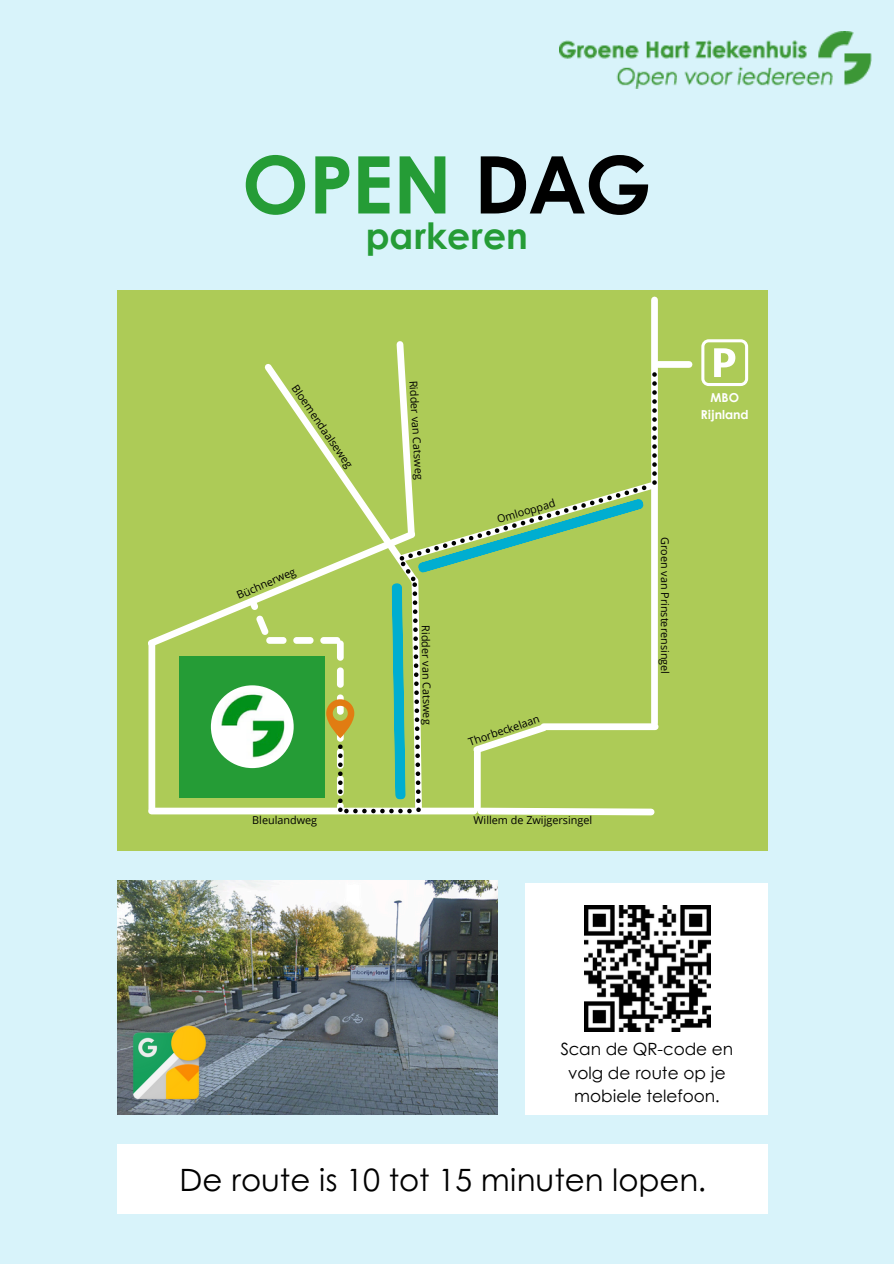
<style>
.page{position:relative;width:894px;height:1264px;background:#fff}
.page>*{position:absolute;margin:0;border:0;box-sizing:border-box;transform-origin:0 0}
.t1{font:700 79.5px "Century Gothic";color:#259c36}
.t2{font:700 36.3px "Century Gothic";color:#259c36}
.t3{font:30.75px "Century Gothic";color:#000}
.t4{font:16.8px/23.7px "Century Gothic";color:#000;text-align:center}
.t5{font:700 12.3px/16.5px "Century Gothic";color:#fff;text-align:center}
.t6{font:10.8px "Open Sans";color:#000}
.s1{color:#000}
</style>
<div class="page">
<div style="left:0;top:0;width:893px;height:1263px;background:#d8f3fa"></div>
<img style="left:117px;top:880px;width:380px;height:234px">
<img style="left:125px;top:1023px;width:83px;height:84px;border-radius:19px">
<div style="left:117px;top:291px;width:650px;height:559px;background:#adcb57"></div>
<div style="left:651px;top:300px;width:6px;height:423px;background:#fff"></div>
<div style="left:657px;top:361px;width:31px;height:7px;background:#fff"></div>
<svg style="left:701px;top:339px;width:47px;height:47px"></svg>
<svg style="left:148px;top:337px;width:511px;height:479px"></svg>
<div style="left:117px;top:1144px;width:650px;height:69px;background:#fff"></div>
<div style="left:525px;top:883px;width:242px;height:231px;background:#fff"></div>
<img style="left:584px;top:905px;width:126px;height:126px">
<img style="left:559px;top:31px;width:311px;height:58px">
<p class="t1" style="left:242px;top:124px;width:411px">OPEN <span class="s1">DAG</span></p>
<p class="t2" style="left:365px;top:208px;width:164px">parkeren</p>
<p class="t6" style="left:300px;top:381px;width:100px;rotate:55deg">Bloemenda lseweg</p>
<p class="t6" style="left:234px;top:589px;width:64px;rotate:-24deg">Büchnerweg</p>
<p class="t6" style="left:421px;top:380px;width:101px;rotate:87deg">Ridder van Catsweg</p>
<p class="t6" style="left:495px;top:512px;width:62px;rotate:-17deg">Omlooppad</p>
<p class="t6" style="left:433px;top:625px;width:101px;rotate:89deg">Ridder van Catsweg</p>
<p class="t6" style="left:466px;top:735px;width:76px;rotate:-19deg">Thorbeckelaan</p>
<p class="t6" style="left:252px;top:812px;width:66px">Bleulandweg</p>
<p class="t6" style="left:473px;top:812px;width:120px">Willem de Zwijgersingel</p>
<p class="t5" style="left:700px;top:389px;width:49px">MBO<br>Rijnland</p>
<p class="t6" style="left:672px;top:537px;width:139px;rotate:90deg">Groen van Prinsterensingel</p>
<p class="t4" style="left:560px;top:1036px;width:174px">Scan de QR-code en volg de route op je mobiele telefoon.</p>
<p class="t3" style="left:179px;top:1155px;width:528px">De route is 10 tot 15 minuten lopen.</p>
</div>
